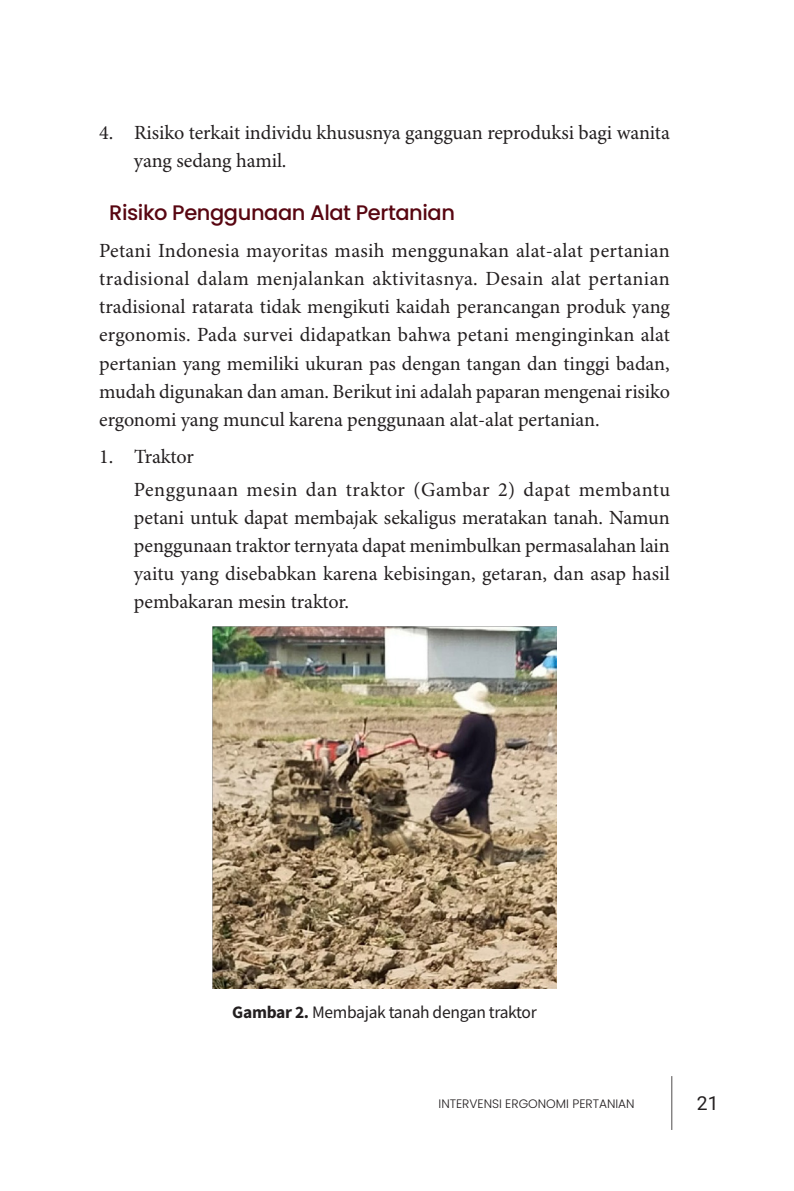
<style>
.page{position:relative;width:794px;height:1191px;background:#fff}
.page>*{position:absolute;margin:0;border:0;box-sizing:border-box;transform-origin:0 0}
.Sub_A_Polos{font:500 21px "Poppins";letter-spacing:-.02em;color:#580611}
.Isi_0{font:20.12px/28px "Minion Pro";letter-spacing:-.005em;color:#231f20}
.Isi_1{font:20.12px/28px "Minion Pro";letter-spacing:-.005em;color:#231f20;text-align:justify}
.t1{font:19.25px "Roboto";color:#231f20}
.Nama_Gambar{font:17.5px "Source Sans Pro";letter-spacing:-.02em;color:#231f20}
.t2{font:300 12.25px "Poppins";color:#231f20}
.s1{font-weight:700}
</style>
<div class="page">
<hr style="left:671px;top:1076px;width:1px;height:54px;background:#231f20">
<img style="left:212px;top:626px;width:345px;height:362px">
<p class="Isi_0" style="left:134px;top:119px;width:537px;text-indent:-35px">4. Risiko terkait individu khususnya gangguan reproduksi bagi wanita yang sedang hamil.</p>
<p class="Sub_A_Polos" style="left:109px;top:200px;width:347px">Risiko Penggunaan Alat Pertanian</p>
<p class="Isi_0" style="left:99px;top:238px;width:572px;text-align:justify">Petani Indonesia mayoritas masih menggunakan alat-alat pertanian tradisional dalam menjalankan aktivitasnya. Desain alat pertanian tradisional ratarata tidak mengikuti kaidah perancangan produk yang ergonomis. Pada survei didapatkan bahwa petani menginginkan alat pertanian yang memiliki ukuran pas dengan tangan dan tinggi badan, mudah digunakan dan aman. Berikut ini adalah paparan mengenai risiko ergonomi yang muncul karena penggunaan alat-alat pertanian.</p>
<p class="Isi_0" style="left:99px;top:444px;width:96px">1. Traktor</p>
<p class="Isi_1" style="left:134px;top:477px;width:537px">Penggunaan mesin dan traktor (Gambar 2) dapat membantu petani untuk dapat membajak sekaligus meratakan tanah. Namun penggunaan traktor ternyata dapat menimbulkan permasalahan lain yaitu yang disebabkan karena kebisingan, getaran, dan asap hasil pembakaran mesin traktor.</p>
<p class="Nama_Gambar" style="left:232px;top:1001px;width:306px"><span class="s1">Gambar 2.</span> Membajak tanah dengan traktor</p>
<p class="t2" style="left:438px;top:1096px;width:198px">INTERVENSI ERGONOMI PERTANIAN</p>
<p class="t1" style="left:697px;top:1090px;width:23px">21</p>
</div>
